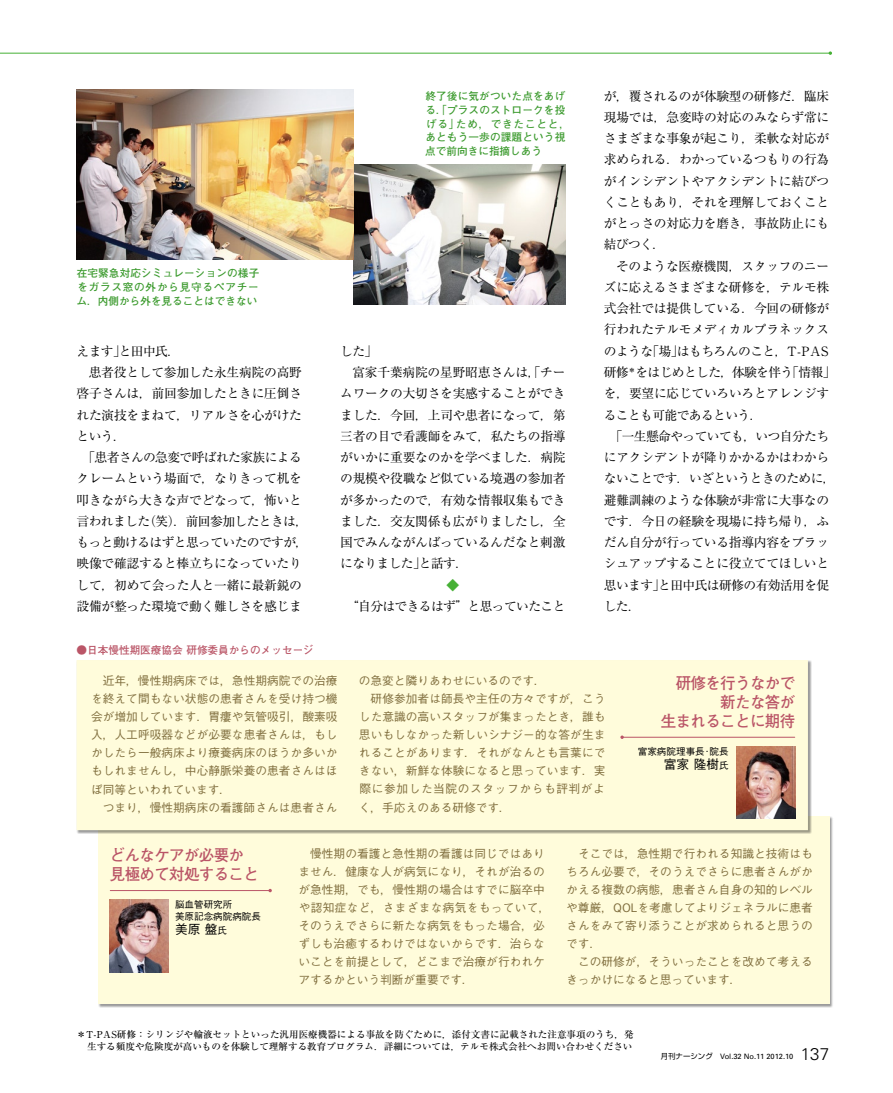
<style>
.page{position:relative;width:893px;height:1093px;background:#fff}
.page>*{position:absolute;margin:0;border:0;box-sizing:border-box;transform-origin:0 0}
.t1{font:300 16.95px "Univers";color:#000}
.t2{font:700 15.9px/19.2px "Futo Go B101 Pro";letter-spacing:-.04em;color:#ba5567}
.t3{font:12.75px/21.3px "Ryumin Pro";letter-spacing:-.02em;color:#000;text-align:justify}
.t4{font:12.75px "Ryumin Pro";letter-spacing:-.045em;color:#000}
.t5{font:12.75px "Ryumin Pro";letter-spacing:-.04em;color:#000}
.t6{font:500 12.75px "Gothic BBB Pro";color:#000}
.t7{font:12.75px "Ryumin Pro";color:#46b035}
.t8{font:500 11.7px/18px "Gothic BBB Pro";letter-spacing:.005em;color:#806e3e}
.t9{font:500 11.7px "Gothic BBB Pro";letter-spacing:.05em;color:#806e3e}
.t10{font:700 10.65px/13.8px "Futo Go B101 Pro";letter-spacing:.015em;color:#3b9a2d;text-align:justify}
.t11{font:700 10.65px "Futo Go B101 Pro";color:#ba5567}
.t12{font:500 9.6px/12.8px "Ryumin Pro";color:#000;text-align:right}
.t13{font:500 9.6px/11.7px "Gothic BBB Pro";color:#000}
.t14{font:7.5px "Univers";color:#000}
.s1{font-size:9.6px}
.s2{font-family:"Shin Go Pro"}
</style>
<div class="page">
<hr style="left:0;top:53px;width:830px;height:1px;background:#46b035">
<img style="left:353px;top:164px;width:213px;height:141px">
<img style="left:77px;top:89px;width:276px;height:170px">
<div style="left:98px;top:816px;width:735px;height:192px;background:#000;opacity:.4"></div>
<div style="left:98px;top:816px;width:731px;height:187px;background:#fffcdb"></div>
<hr style="left:110px;top:890px;width:160px;height:1px;background:#ba5567">
<img style="left:110px;top:900px;width:59px;height:72px">
<div style="left:77px;top:660px;width:735px;height:174px;background:#000;opacity:.4"></div>
<div style="left:77px;top:660px;width:731px;height:170px;background:#fffcdb"></div>
<hr style="left:622px;top:737px;width:173px;height:1px;background:#ba5567">
<svg style="left:620px;top:735px;width:4px;height:4px"></svg>
<img style="left:736px;top:746px;width:59px;height:73px">
<p class="t10" style="left:425px;top:88px;width:146px;text-align:left">終了後に気がついた点をあげる．「プラスのストロークを投げる」ため，できたことと，あともう一歩の課題という視点で前向きに指摘しあう</p>
<p class="t10" style="left:77px;top:265px;width:184px">在宅緊急対応シミュレーションの様子をガラス窓の外から見守るペアチーム．内側から外を見ることはできない</p>
<p class="t3" style="left:77px;top:339px;width:105px">えます」と田中氏．</p>
<p class="t3" style="left:89px;top:361px;width:215px">患者役として参加した永生病院の高野</p>
<p class="t3" style="left:77px;top:382px;width:227px">啓子さんは，前回参加したときに圧倒さ</p>
<p class="t3" style="left:77px;top:403px;width:227px">れた演技をまねて，リアルさを心がけた</p>
<p class="t3" style="left:77px;top:424px;width:51px">という．</p>
<p class="t4" style="left:82px;top:447px;width:221px">「患者さんの急変で呼ばれた家族による</p>
<p class="t3" style="left:77px;top:467px;width:227px">クレームという場面で，なりきって机を</p>
<p class="t3" style="left:77px;top:488px;width:227px">叩きながら大きな声でどなって，怖いと</p>
<p class="t4" style="left:77px;top:511px;width:233px">言われました（笑）．前回参加したときは，</p>
<p class="t4" style="left:77px;top:532px;width:233px">もっと動けるはずと思っていたのですが，</p>
<p class="t3" style="left:77px;top:552px;width:227px">映像で確認すると棒立ちになっていたり</p>
<p class="t3" style="left:77px;top:573px;width:227px">して，初めて会った人と一緒に最新鋭の</p>
<p class="t3" style="left:77px;top:595px;width:227px">設備が整った環境で動く難しさを感じま</p>
<p class="t11" style="left:77px;top:641px;width:239px">●日本慢性期医療協会 研修委員からのメッセージ</p>
<p class="t3" style="left:340px;top:339px;width:39px">した」</p>
<p class="t3" style="left:352px;top:361px;width:215px">富家千葉病院の星野昭恵さんは，「チー</p>
<p class="t3" style="left:340px;top:382px;width:227px">ムワークの大切さを実感することができ</p>
<p class="t3" style="left:340px;top:403px;width:227px">ました．今回，上司や患者になって，第</p>
<p class="t3" style="left:340px;top:424px;width:227px">三者の目で看護師をみて，私たちの指導</p>
<p class="t3" style="left:340px;top:446px;width:227px">がいかに重要なのかを学べました．病院</p>
<p class="t3" style="left:340px;top:467px;width:227px">の規模や役職など似ている境遇の参加者</p>
<p class="t3" style="left:340px;top:488px;width:227px">が多かったので，有効な情報収集もでき</p>
<p class="t3" style="left:340px;top:510px;width:227px">ました．交友関係も広がりましたし，全</p>
<p class="t3" style="left:340px;top:531px;width:227px">国でみんながんばっているんだなと刺激</p>
<p class="t4" style="left:340px;top:554px;width:129px">になりました」と話す．</p>
<p class="t7" style="left:446px;top:575px;width:14px">◆</p>
<p class="t4" style="left:346px;top:596px;width:221px">“自分はできるはず”と思っていたこと</p>
<p class="t3" style="left:604px;top:84px;width:227px">が，覆されるのが体験型の研修だ．臨床現場では，急変時の対応のみならず常にさまざまな事象が起こり，柔軟な対応が求められる．わかっているつもりの行為がインシデントやアクシデントに結びつくこともあり，それを理解しておくことがとっさの対応力を磨き，事故防止にも結びつく．</p>
<p class="t3" style="left:616px;top:254px;width:215px">そのような医療機関，スタッフのニー</p>
<p class="t3" style="left:604px;top:276px;width:227px">ズに応えるさまざまな研修を，テルモ株</p>
<p class="t3" style="left:604px;top:297px;width:227px">式会社では提供している．今回の研修が</p>
<p class="t3" style="left:604px;top:318px;width:227px">行われたテルモメディカルプラネックス</p>
<p class="t5" style="left:604px;top:341px;width:226px">のような「場」はもちろんのこと，T-PAS</p>
<p class="t4" style="left:604px;top:362px;width:233px">研修<sup>＊</sup>をはじめとした，体験を伴う「情報」</p>
<p class="t3" style="left:604px;top:382px;width:227px">を，要望に応じていろいろとアレンジす</p>
<p class="t4" style="left:604px;top:405px;width:160px">ることも可能であるという．</p>
<p class="t4" style="left:610px;top:426px;width:221px">「一生懸命やっていても，いつ自分たち</p>
<p class="t3" style="left:604px;top:446px;width:227px">にアクシデントが降りかかるかはわから</p>
<p class="t4" style="left:604px;top:468px;width:233px">ないことです．いざというときのために，</p>
<p class="t3" style="left:604px;top:488px;width:227px">避難訓練のような体験が非常に大事なの</p>
<p class="t3" style="left:604px;top:509px;width:227px">です．今日の経験を現場に持ち帰り，ふ</p>
<p class="t3" style="left:604px;top:531px;width:227px">だん自分が行っている指導内容をブラッ</p>
<p class="t3" style="left:604px;top:552px;width:227px">シュアップすることに役立ててほしいと</p>
<p class="t4" style="left:604px;top:575px;width:227px">思います」と田中氏は研修の有効活用を促</p>
<p class="t3" style="left:604px;top:595px;width:39px">した．</p>
<p class="t8" style="left:91px;top:670px;width:248px;text-align:justify;text-indent:12px">近年，慢性期病床では，急性期病院での治療を終えて間もない状態の患者さんを受け持つ機会が増加しています．胃瘻や気管吸引，酸素吸入，人工呼吸器などが必要な患者さんは，もしかしたら一般病床より療養病床のほうか多いかもしれませんし，中心静脈栄養の患者さんはほぼ同等といわれています．</p>
<p class="t8" style="left:103px;top:797px;width:236px">つまり，慢性期病床の看護師さんは患者さん</p>
<p class="t8" style="left:359px;top:670px;width:189px">の急変と隣りあわせにいるのです．</p>
<p class="t8" style="left:371px;top:688px;width:236px">研修参加者は師長や主任の方々ですが，こう</p>
<p class="t8" style="left:359px;top:706px;width:248px">した意識の高いスタッフが集まったとき，誰も</p>
<p class="t8" style="left:359px;top:724px;width:248px">思いもしなかった新しいシナジー的な答が生ま</p>
<p class="t8" style="left:359px;top:742px;width:248px">れることがあります．それがなんとも言葉にで</p>
<p class="t8" style="left:359px;top:760px;width:248px">きない，新鮮な体験になると思っています．実</p>
<p class="t9" style="left:359px;top:780px;width:247px">際に参加した当院のスタッフからも評判がよ</p>
<p class="t8" style="left:359px;top:797px;width:154px">く，手応えのある研修です．</p>
<p class="t2" style="left:661px;top:671px;width:136px;text-align:right">研修を行うなかで新たな答が<br>生まれることに期待</p>
<p class="t13" style="left:638px;top:744px;width:92px">富家病院理事長･院長</p>
<p class="t6" style="left:664px;top:754px;width:66px">富家隆樹<span class="s1">氏</span></p>
<p class="t2" style="left:110px;top:843px;width:151px">どんなケアが必要か見極めて対処すること</p>
<p class="t13" style="left:175px;top:897px;width:88px">脳血管研究所<br>美原記念病院病院長</p>
<p class="t6" style="left:175px;top:919px;width:54px">美原盤<span class="s1">氏</span></p>
<p class="t8" style="left:298px;top:843px;width:254px;text-indent:12px">慢性期の看護と急性期の看護は同じではありません．健康な人が病気になり，それが治るのが急性期，でも，慢性期の場合はすでに脳卒中や認知症など，さまざまな病気をもっていて，そのうえでさらに新たな病気をもった場合，必ずしも治癒するわけではないからです．治らないことを前提として，どこまで治療が行われケアするかという判断が重要です．</p>
<p class="t8" style="left:566px;top:842px;width:248px;text-align:justify;text-indent:12px">そこでは，急性期で行われる知識と技術はもちろん必要で，そのうえでさらに患者さんがかかえる複数の病態，患者さん自身の知的レベルや尊厳，QOLを考慮してよりジェネラルに患者さんをみて寄り添うことが求められると思うのです．</p>
<p class="t8" style="left:566px;top:951px;width:248px;text-indent:12px">この研修が，そういったことを改めて考えるきっかけになると思っています．</p>
<p class="t12" style="left:77px;top:1027px;width:559px">＊T-PAS研修：シリンジや輸液セットといった汎用医療機器による事故を防ぐために，添付文書に記載された注意事項のうち，発生する頻度や危険度が高いものを体験して理解する教育プログラム．詳細については，テルモ株式会社へお問い合わせください</p>
<p class="t14" style="left:661px;top:1051px;width:134px"><span class="s2">月刊ナーシング</span> Vol.32 No.11 2012.10</p>
<h1 class="t1" style="left:801px;top:1043px;width:30px">137</h1>
</div>
